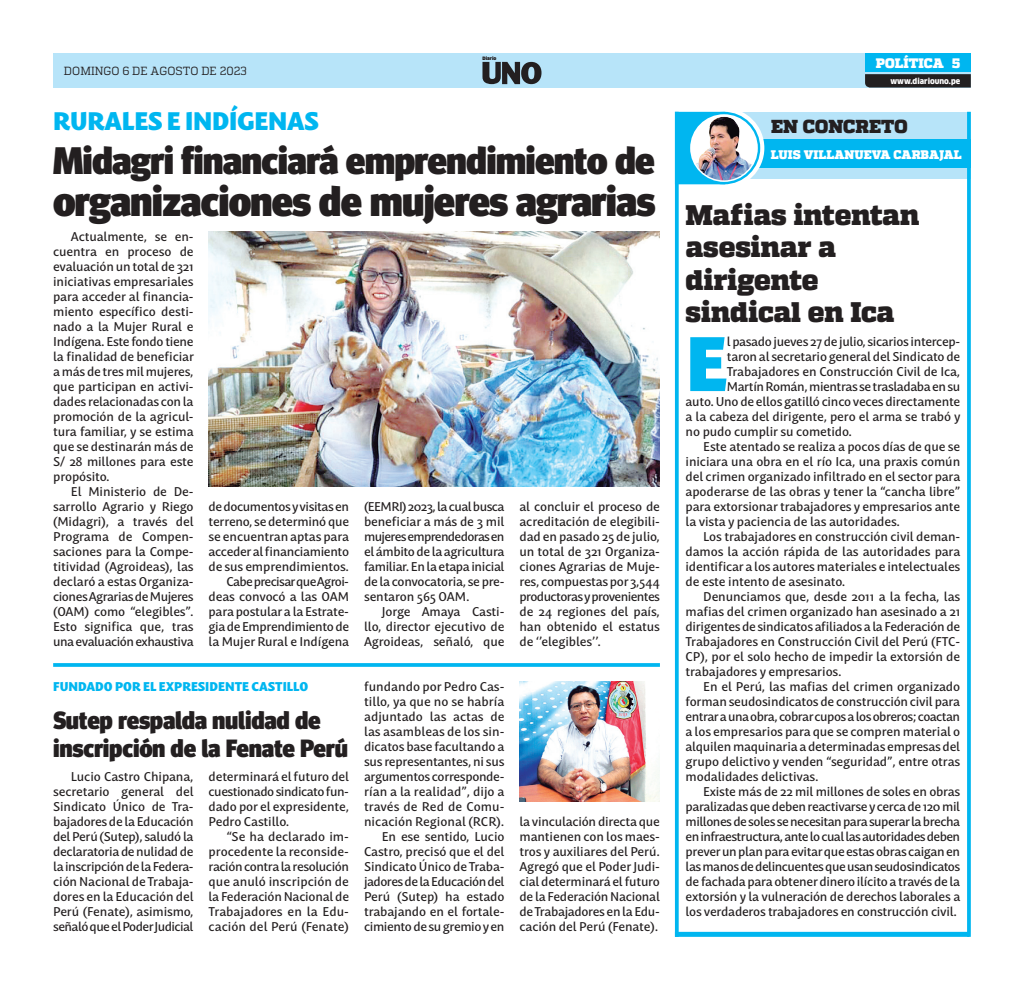
<style>
.page{position:relative;width:1024px;height:990px;background:#fff}
.page>*{position:absolute;margin:0;border:0;box-sizing:border-box;transform-origin:0 0}
.t1{font:900 75.88px "Mastro Sans";color:#00b6f0}
.t2{font:900 42px "Meta Head OT";letter-spacing:-.02em;color:#231f20}
.t3{font:900 38.38px "Meta Head OT";letter-spacing:-.02em;color:#231f20}
.t4{font:900 28.38px/32.5px "Quadon";letter-spacing:-.015em;color:#231f20}
.t5{font:900 25px/27.5px "Meta Head OT";letter-spacing:-.01em;color:#231f20}
.t6{font:900 25px "Mastro Sans";letter-spacing:-.01em;color:#00b6f0}
.t7{font:900 18.88px "Quadon";letter-spacing:.005em;color:#231f20}
.t8{font:900 13.75px "Quadon";letter-spacing:.01em;color:#fff}
.t9{font:500 12.5px/15px "Mastro Sans";letter-spacing:-.015em;color:#231f20;text-align:justify}
.t10{font:500 12.5px "Mastro Sans";letter-spacing:-.04em;color:#231f20}
.t11{font:500 12.5px "Mastro Sans";letter-spacing:-.045em;color:#231f20}
.t12{font:500 12.5px "Mastro Sans";letter-spacing:-.035em;color:#231f20}
.t13{font:900 12.5px "Mastro Sans";color:#00b6f0}
.t14{font:900 12.5px "Quadon";color:#fff}
.t15{font:11.75px "Quadon";color:#231f20;scale:.95 1}
.t16{font:900 7.88px "Clan Pro";color:#fff;scale:.95 1}
.t17{font:900 4.62px "Clan Pro";letter-spacing:-.01em;color:#231f20}
</style>
<div class="page">
<div style="left:675px;top:112px;width:296px;height:27px;background:#b7e4f9"></div>
<div style="left:723px;top:168px;width:248px;height:11px;background:#b7e4f9"></div>
<div style="left:723px;top:139px;width:248px;height:29px;background:#00b6f0"></div>
<svg style="left:683px;top:108px;width:81px;height:80px"></svg>
<svg style="left:678px;top:112px;width:47px;height:72px;background:#11baf0"></svg>
<div style="left:688px;top:112px;width:72px;height:72px;border:2px solid #00b6f0;border-radius:50%"></div>
<img style="left:691px;top:116px;width:65px;height:64px;border-radius:32px">
<div style="left:675px;top:932px;width:294px;height:5px;background:#00b6f0"></div>
<hr style="left:675px;top:112px;width:3px;height:825px;background:#00b6f0">
<svg style="left:967px;top:112px;width:4px;height:825px;background:#0ebaf0"></svg>
<div style="left:53px;top:53px;width:918px;height:35px;background:#b7e4f9"></div>
<div style="left:865px;top:53px;width:106px;height:19px;background:#00b6f0"></div>
<svg style="left:865px;top:74px;width:106px;height:14px"></svg>
<svg style="left:482px;top:62px;width:59px;height:22px"></svg>
<img style="left:209px;top:232px;width:451px;height:255px">
<img style="left:519px;top:682px;width:141px;height:120px">
<svg style="left:53px;top:663px;width:607px;height:4px;background:#0fbaf0"></svg>
<p class="t15" style="left:64px;top:64px;width:194px">DOMINGO 6 DE AGOSTO DE 2023</p>
<h3 class="t6" style="left:53px;top:101px;width:267px">RURALES E INDÍGENAS</h3>
<p class="t17" style="left:482px;top:56px;width:15px">Diario</p>
<h3 class="t3" style="left:53px;top:137px;width:603px">Midagri financiará emprendimiento de</h3>
<h2 class="t2" style="left:53px;top:177px;width:603px">organizaciones de mujeres agrarias</h2>
<p class="t9" style="left:53px;top:228px;width:142px;text-indent:18px">Actualmente, se en&shy;cuentra en proceso de evaluación un total de 321 iniciativas empresariales para acceder al financia&shy;miento específico desti&shy;nado a la Mujer Rural e Indígena. Este fondo tiene la finalidad de beneficiar a más de tres mil mujeres, que participan en activi&shy;dades relacionadas con la promoción de la agricul&shy;tura familiar, y se estima que se destinarán más de S/ 28 millones para este propósito.</p>
<p class="t9" style="left:53px;top:483px;width:142px;text-indent:18px">El Ministerio de De&shy;sarrollo Agrario y Riego (Midagri), a través del Programa de Compen&shy;saciones para la Compe&shy;titividad (Agroideas), las declaró a estas Organiza&shy;ciones Agrarias de Mujeres (OAM) como “elegibles”.<br>Esto significa que, tras una evaluación exhaustiva</p>
<p class="t9" style="left:209px;top:498px;width:142px;text-align:right">de documentos y visitas en terreno, se determinó que se encuentran aptas para acceder al financiamiento de sus emprendimientos.<br>Cabe precisar que Agroi&shy;deas convocó a las OAM para postular a la Estrate&shy;gia de Emprendimiento de la Mujer Rural e Indígena</p>
<p class="t9" style="left:364px;top:498px;width:142px">(EEMRI) 2023, la cual busca beneficiar a más de 3 mil mujeres emprendedoras en el ámbito de la agricultura familiar. En la etapa inicial de la convocatoria, se pre&shy;sentaron 565 OAM.</p>
<p class="t9" style="left:519px;top:498px;width:142px">al concluir el proceso de acreditación de elegibili&shy;dad en pasado 25 de julio, un total de 321 Organiza&shy;ciones Agrarias de Muje&shy;res, compuestas por 3,544 productoras y provenientes de 24 regiones del país, han obtenido el estatus de ‘’elegibles’’.</p>
<p class="t9" style="left:364px;top:603px;width:142px;text-indent:18px">Jorge Amaya Casti&shy;llo, director ejecutivo de Agroideas, señaló, que</p>
<p class="t13" style="left:53px;top:676px;width:257px">FUNDADO POR EL EXPRESIDENTE CASTILLO</p>
<h3 class="t5" style="left:53px;top:706px;width:296px">Sutep respalda nulidad de inscripción de la Fenate Perú</h3>
<p class="t9" style="left:53px;top:768px;width:142px;text-indent:18px">Lucio Castro Chipana, secretario general del Sindicato Único de Tra&shy;bajadores de la Educación del Perú (Sutep), saludó la declaratoria de nulidad de la inscripción de la Federa&shy;ción Nacional de Trabaja&shy;dores en la Educación del Perú (Fenate), asimismo, señaló que el Poder Judicial</p>
<p class="t9" style="left:209px;top:768px;width:142px">determinará el futuro del cuestionado sindicato fun&shy;dado por el expresidente, Pedro Castillo.</p>
<p class="t9" style="left:209px;top:828px;width:142px;text-indent:18px">“Se ha declarado im&shy;procedente la reconside&shy;ración contra la resolución que anuló inscripción de la Federación Nacional de Trabajadores en la Edu&shy;cación del Perú (Fenate)</p>
<p class="t9" style="left:364px;top:678px;width:142px;text-align:right">fundando por Pedro Cas&shy;tillo, ya que no se habría adjuntado las actas de las asambleas de los sin&shy;dicatos base facultando a sus representantes, ni sus argumentos corresponde&shy;rían a la realidad”, dijo a través de Red de Comu&shy;nicación Regional (RCR).<br>En ese sentido, Lucio<br>Castro, precisó que el del<br>Sindicato Único de Traba&shy;jadores de la Educación del<br>Perú (Sutep) ha estado trabajando en el fortale&shy;cimiento de su gremio y en</p>
<p class="t9" style="left:519px;top:813px;width:142px">la vinculación directa que mantienen con los maes&shy;tros y auxiliares del Perú.<br>Agregó que el Poder Judi&shy;cial determinará el futuro de la Federación Nacional de Trabajadores en la Edu&shy;cación del Perú (Fenate).</p>
<p class="t8" style="left:875px;top:55px;width:86px">POLÍTICA 5</p>
<p class="t16" style="left:890px;top:76px;width:75px">www.diariouno.pe</p>
<h3 class="t7" style="left:771px;top:115px;width:138px">EN CONCRETO</h3>
<p class="t14" style="left:771px;top:147px;width:192px">LUIS VILLANUEVA CARBAJAL</p>
<h3 class="t4" style="left:685px;top:199px;width:235px">Mafias intentan asesinar a dirigente sindical en Ica</h3>
<h1 class="t1" style="left:685px;top:301px;width:44px">E</h1>
<p class="t9" style="left:727px;top:333px;width:235px">l pasado jueves 27 de julio, sicarios intercep-</p>
<p class="t9" style="left:727px;top:348px;width:235px">taron al secretario general del Sindicato de</p>
<p class="t9" style="left:727px;top:363px;width:235px">Trabajadores en Construcción Civil de Ica,</p>
<p class="t12" style="left:727px;top:377px;width:235px">Martín Román, mientras se trasladaba en su</p>
<p class="t9" style="left:685px;top:393px;width:276px">auto. Uno de ellos gatilló cinco veces directamente</p>
<p class="t9" style="left:685px;top:408px;width:276px">a la cabeza del dirigente, pero el arma se trabó y</p>
<p class="t9" style="left:685px;top:423px;width:168px">no pudo cumplir su cometido.</p>
<p class="t9" style="left:703px;top:438px;width:258px">Este atentado se realiza a pocos días de que se</p>
<p class="t9" style="left:685px;top:453px;width:276px">iniciara una obra en el río Ica, una praxis común</p>
<p class="t9" style="left:685px;top:468px;width:276px">del crimen organizado infiltrado en el sector para</p>
<p class="t9" style="left:685px;top:483px;width:276px">apoderarse de las obras y tener la “cancha libre”</p>
<p class="t9" style="left:685px;top:498px;width:276px">para extorsionar trabajadores y empresarios ante</p>
<p class="t9" style="left:685px;top:513px;width:216px">la vista y paciencia de las autoridades.</p>
<p class="t9" style="left:703px;top:528px;width:258px">Los trabajadores en construcción civil deman-</p>
<p class="t9" style="left:685px;top:543px;width:276px">damos la acción rápida de las autoridades para</p>
<p class="t9" style="left:685px;top:558px;width:276px">identificar a los autores materiales e intelectuales</p>
<p class="t9" style="left:685px;top:573px;width:161px">de este intento de asesinato.</p>
<p class="t9" style="left:703px;top:588px;width:258px">Denunciamos que, desde 2011 a la fecha, las</p>
<p class="t9" style="left:685px;top:603px;width:276px">mafias del crimen organizado han asesinado a 21</p>
<p class="t9" style="left:685px;top:618px;width:276px">dirigentes de sindicatos afiliados a la Federación de</p>
<p class="t9" style="left:685px;top:633px;width:276px">Trabajadores en Construcción Civil del Perú (FTC-</p>
<p class="t9" style="left:685px;top:648px;width:276px">CP), por el solo hecho de impedir la extorsión de</p>
<p class="t9" style="left:685px;top:663px;width:158px">trabajadores y empresarios.</p>
<p class="t9" style="left:703px;top:678px;width:258px">En el Perú, las mafias del crimen organizado</p>
<p class="t9" style="left:685px;top:693px;width:276px">forman seudosindicatos de construcción civil para</p>
<p class="t10" style="left:685px;top:707px;width:276px">entrar a una obra, cobrar cupos a los obreros; coactan</p>
<p class="t9" style="left:685px;top:723px;width:276px">a los empresarios para que se compren material o</p>
<p class="t9" style="left:685px;top:738px;width:276px">alquilen maquinaria a determinadas empresas del</p>
<p class="t9" style="left:685px;top:753px;width:276px">grupo delictivo y venden “seguridad”, entre otras</p>
<p class="t9" style="left:685px;top:768px;width:134px">modalidades delictivas.</p>
<p class="t9" style="left:703px;top:783px;width:258px">Existe más de 22 mil millones de soles en obras</p>
<p class="t9" style="left:685px;top:798px;width:276px">paralizadas que deben reactivarse y cerca de 120 mil</p>
<p class="t10" style="left:685px;top:812px;width:276px">millones de soles se necesitan para superar la brecha</p>
<p class="t11" style="left:685px;top:827px;width:276px">en infraestructura, ante lo cual las autoridades deben</p>
<p class="t9" style="left:685px;top:843px;width:276px">prever un plan para evitar que estas obras caigan en</p>
<p class="t10" style="left:685px;top:857px;width:276px">las manos de delincuentes que usan seudosindicatos</p>
<p class="t9" style="left:685px;top:873px;width:276px">de fachada para obtener dinero ilícito a través de la</p>
<p class="t9" style="left:685px;top:888px;width:276px">extorsión y la vulneración de derechos laborales a</p>
<p class="t9" style="left:685px;top:903px;width:273px">los verdaderos trabajadores en construcción civil.</p>
</div>
